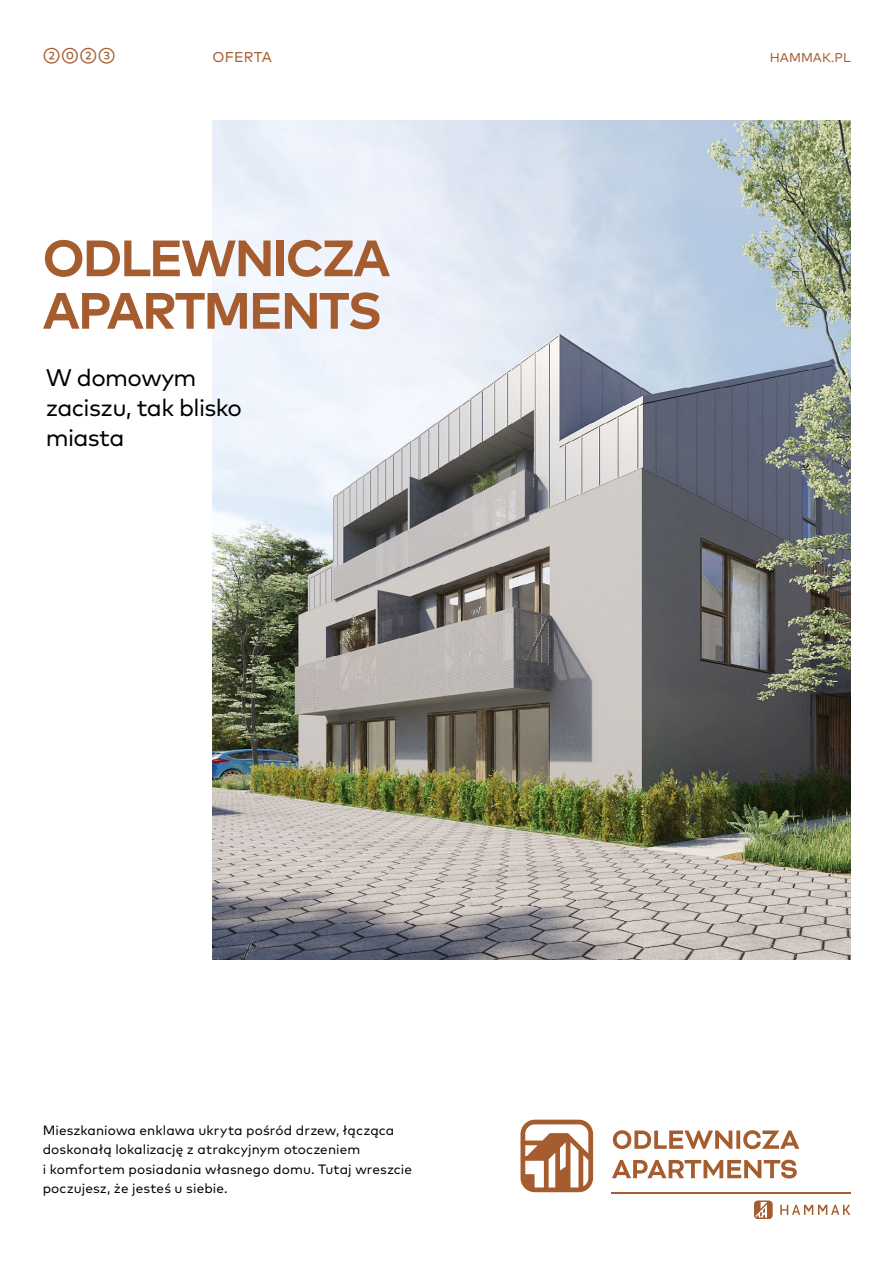
<style>
.page{position:relative;width:893px;height:1263px;background:#fff}
.page>*{position:absolute;margin:0;border:0;box-sizing:border-box;transform-origin:0 0}
.t1{font:700 51px/52.5px "Mark Pro";letter-spacing:-.04em;color:#a55c2f}
.t2{font:24px/30px "Mark Pro";letter-spacing:-.025em;color:#000}
.t3{font:18px "Mark Pro";color:#a55c2f}
.t4{font:14.25px "Mark Pro";letter-spacing:.01em;color:#a55c2f}
.t5{font:13.5px/19.5px "Mark Pro";letter-spacing:.01em;color:#000}
.t6{font:12.75px "Mark Pro";color:#a55c2f}
</style>
<div class="page">
<img style="left:213px;top:121px;width:637px;height:838px">
<svg style="left:780px;top:1205px;width:70px;height:10px"></svg>
<svg style="left:754px;top:1201px;width:18px;height:18px"></svg>
<svg style="left:613px;top:1130px;width:119px;height:19px"></svg>
<svg style="left:736px;top:1130px;width:4px;height:19px"></svg>
<svg style="left:743px;top:1130px;width:56px;height:19px"></svg>
<svg style="left:612px;top:1160px;width:185px;height:18px"></svg>
<hr style="left:611px;top:1192px;width:239px;height:1px;background:#a55d2f">
<svg style="left:520px;top:1120px;width:73px;height:72px"></svg>
<h3 class="t3" style="left:43px;top:42px;width:75px">②⓪②③</h3>
<p class="t4" style="left:213px;top:46px;width:61px">OFERTA</p>
<p class="t6" style="left:770px;top:48px;width:82px">HAMMAK.PL</p>
<h1 class="t1" style="left:43px;top:228px;width:349px">ODLEWNICZA<br>APARTMENTS</h1>
<h2 class="t2" style="left:46px;top:361px;width:198px">W domowym zaciszu, tak blisko miasta</h2>
<p class="t5" style="left:43px;top:1119px;width:371px">Mieszkaniowa enklawa ukryta pośród drzew, łącząca doskonałą lokalizację z atrakcyjnym otoczeniem<br>i komfortem posiadania własnego domu. Tutaj wreszcie poczujesz, że jesteś u siebie.</p>
</div>
